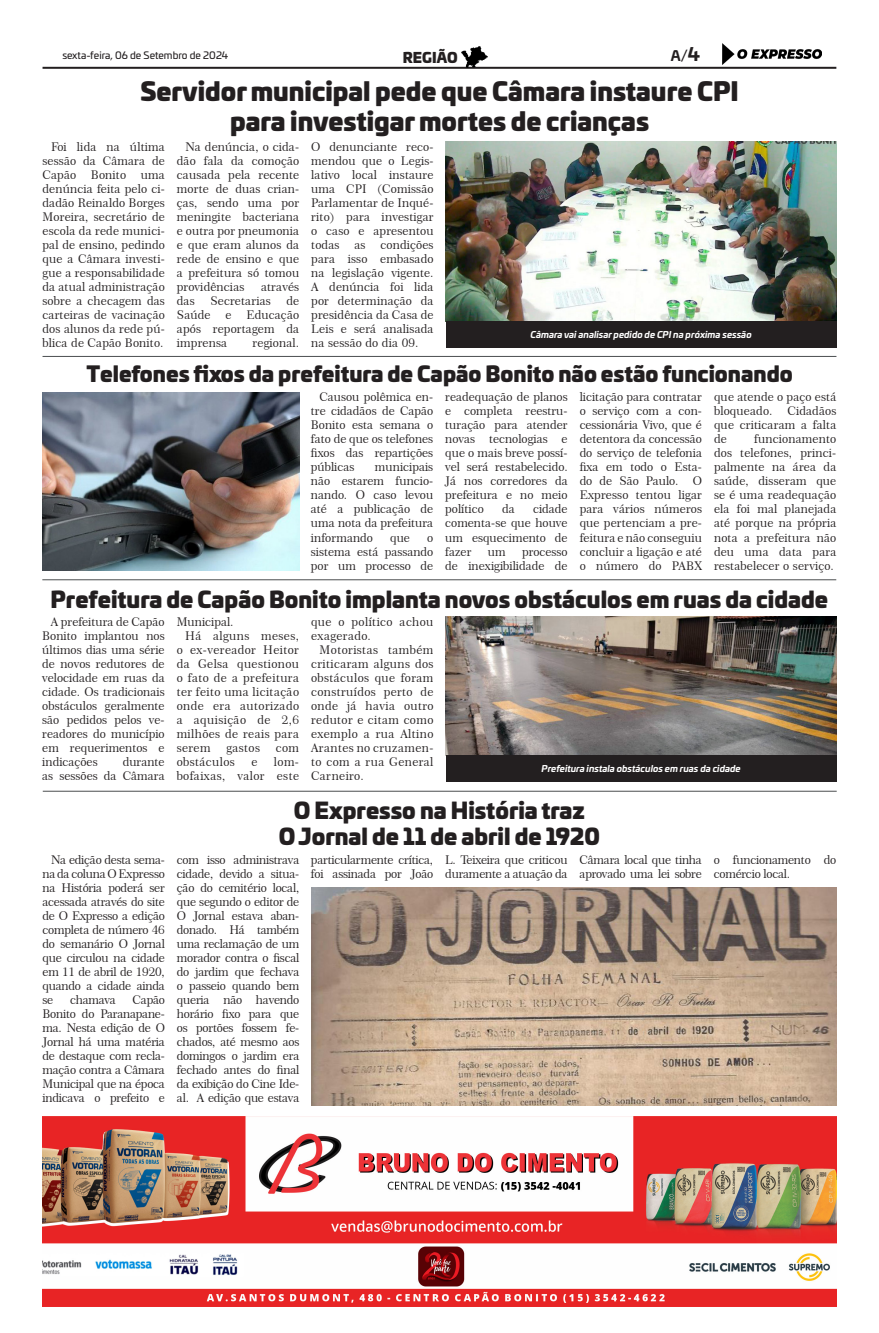
<style>
.page{position:relative;width:879px;height:1333px;background:#fff}
.page>*{position:absolute;margin:0;border:0;box-sizing:border-box;transform-origin:0 0}
.t1{font:900 25px "Univia Pro";color:#231f20}
.t2{font:900 22px "Univia Pro";color:#231f20}
.t3{font:900 21px "Univia Pro";color:#231f20}
.t4{font:900 14px "Univia Pro";color:#231f20}
.t5{font:700 14px "Univia Pro";color:#231f20}
.t6{font:12px/14px "Century 751 BT Roman No 2 B";color:#231f20;text-align:justify}
.t7{font:12px/14px "Century 751 BT Roman No 2 B";letter-spacing:-.02em;color:#231f20}
.t8{font:12px/14px "Century 751 BT Roman No 2 B";letter-spacing:.03em;color:#231f20;text-align:right}
.t9{font:10px "Univia Pro";color:#231f20}
.t10{font:italic 700 9px "Univia Pro";color:#fff}
.s1{font-size:18px}
</style>
<div class="page">
<hr style="left:43px;top:67px;width:793px;height:2px;background:#231f20">
<img style="left:722px;top:44px;width:99px;height:20px">
<img style="left:461px;top:47px;width:26px;height:20px">
<hr style="left:43px;top:356px;width:793px;height:1px;background:#4a4d4f">
<img style="left:42px;top:1116px;width:794px;height:189px">
<img style="left:446px;top:141px;width:390px;height:180px">
<img style="left:311px;top:887px;width:525px;height:218px">
<img style="left:43px;top:392px;width:256px;height:178px">
<div style="left:445px;top:321px;width:391px;height:26px;background:#231f20"></div>
<hr style="left:42px;top:579px;width:794px;height:1px;background:#4a4d4f">
<img style="left:446px;top:617px;width:390px;height:138px">
<div style="left:446px;top:755px;width:390px;height:26px;background:#231f20"></div>
<hr style="left:43px;top:790px;width:793px;height:1px;background:#4a4d4f">
<p class="t9" style="left:62px;top:48px;width:168px">sexta-feira, 06 de Setembro de 2024</p>
<p class="t5" style="left:671px;top:44px;width:31px">A/<span class="s1">4</span></p>
<p class="t1" style="left:140px;top:70px;width:600px">Servidor municipal pede que Câmara instaure CPI</p>
<p class="t1" style="left:230px;top:100px;width:420px">para investigar mortes de crianças</p>
<p class="t4" style="left:403px;top:45px;width:56px">REGIÃO</p>
<p class="t6" style="left:43px;top:139px;width:124px;text-indent:9px">Foi lida na última sessão da Câmara de Capão Bonito uma denúncia feita pelo ci&shy;dadão Reinaldo Borges Moreira, secretário de escola da rede munici&shy;pal de ensino, pedindo que a Câmara investi&shy;gue a responsabilidade da atual administração sobre a checagem das carteiras de vacinação dos alunos da rede pú&shy;blica de Capão Bonito.</p>
<p class="t6" style="left:177px;top:139px;width:124px;text-indent:9px">Na denúncia, o cida&shy;dão fala da comoção causada pela recente morte de duas crian&shy;ças, sendo uma por meningite bacteriana e outra por pneumonia e que eram alunos da rede de ensino e que a prefeitura só tomou providências</p>
<p class="t6" style="left:261px;top:279px;width:40px">através</p>
<p class="t6" style="left:177px;top:293px;width:124px;text-indent:110px">de Saúde e Educação após reportagem da imprensa</p>
<p class="t6" style="left:177px;top:293px;width:19px">das</p>
<p class="t6" style="left:210px;top:293px;width:62px">Secretarias</p>
<p class="t6" style="left:253px;top:335px;width:48px">regional.</p>
<p class="t6" style="left:311px;top:139px;width:124px">O denunciante reco&shy;mendou que o Legis&shy;lativo local instaure uma CPI (Comissão Parlamentar de Inqué&shy;rito) para investigar o caso e apresentou todas as condições para isso embasado na legislação vigente.<br>A denúncia foi lida por determinação da presidência da Casa de Leis e será analisada na sessão do dia 09.</p>
<p class="t10" style="left:530px;top:327px;width:223px">Câmara vai analisar pedido de CPI na próxima sessão</p>
<p class="t3" style="left:86px;top:356px;width:708px">Telefones fixos da prefeitura de Capão Bonito não estão funcionando</p>
<p class="t6" style="left:311px;top:390px;width:124px;text-indent:9px">Causou polêmica en&shy;tre cidadãos de Capão Bonito esta semana o fato de que os telefones fixos das repartições públicas</p>
<p class="t6" style="left:311px;top:460px;width:124px;text-indent:64px">municipais não estarem funcio&shy;nando. O caso levou até a publicação de uma nota da prefeitura informando</p>
<p class="t6" style="left:311px;top:530px;width:124px;text-indent:116px">o sistema está passando por um processo de</p>
<p class="t6" style="left:390px;top:530px;width:21px">que</p>
<p class="t6" style="left:445px;top:390px;width:124px">readequação de planos e completa reestru&shy;turação para atender novas tecnologias e que o mais breve possí&shy;vel será restabelecido.<br>Já nos corredores da prefeitura e no meio político</p>
<p class="t6" style="left:445px;top:502px;width:124px;text-indent:88px">cidade comenta-se que houve um esquecimento de fazer</p>
<p class="t6" style="left:502px;top:502px;width:14px">da</p>
<p class="t6" style="left:445px;top:544px;width:124px;text-align:right">processo<br>de inexigibilidade de</p>
<p class="t6" style="left:488px;top:544px;width:19px">um</p>
<p class="t6" style="left:580px;top:390px;width:124px">licitação para contratar o serviço com a con&shy;cessionária Vivo, que é detentora da concessão do serviço de telefonia fixa em todo o Esta&shy;do de São Paulo. O Expresso tentou ligar para vários números que pertenciam a pre&shy;feitura e não conseguiu concluir a ligação e até o número do PABX</p>
<p class="t6" style="left:714px;top:390px;width:124px">que atende o paço está bloqueado.</p>
<p class="t6" style="left:714px;top:404px;width:124px;text-indent:73px">Cidadãos que criticaram a falta de</p>
<p class="t6" style="left:714px;top:432px;width:124px;text-indent:40px">funcionamento dos telefones, princi&shy;palmente na área da saúde, disseram que se é uma readequação ela foi mal planejada até porque na própria nota a prefeitura não deu uma data para restabelecer o serviço.</p>
<p class="t2" style="left:50px;top:580px;width:779px">Prefeitura de Capão Bonito implanta novos obstáculos em ruas da cidade</p>
<p class="t6" style="left:42px;top:614px;width:124px;text-indent:9px">A prefeitura de Capão Bonito implantou nos últimos dias uma série de novos redutores de velocidade em ruas da cidade. Os tradicionais obstáculos geralmente são pedidos pelos ve&shy;readores do município em requerimentos e indicações</p>
<p class="t6" style="left:42px;top:754px;width:124px;text-align:right">durante<br>as sessões da Câmara</p>
<p class="t6" style="left:42px;top:852px;width:124px;text-indent:9px">Na edição desta sema&shy;na da coluna O Expresso na História poderá ser acessada através do site de O Expresso a edição completa de número 46 do semanário O Jornal que circulou na cidade em 11 de abril de 1920, quando a cidade ainda se</p>
<p class="t7" style="left:70px;top:992px;width:47px">chamava</p>
<p class="t6" style="left:42px;top:992px;width:124px;text-indent:90px">Capão Bonito do Paranapane&shy;ma. Nesta edição de O Jornal há uma matéria de destaque com recla&shy;mação contra a Câmara Municipal que na época indicava o prefeito e</p>
<p class="t6" style="left:177px;top:614px;width:58px">Municipal.</p>
<p class="t6" style="left:177px;top:628px;width:124px;text-indent:9px">Há alguns meses, o ex-vereador Heitor da Gelsa questionou o fato de a prefeitura ter feito uma licitação onde era autorizado a aquisição de 2,6 milhões de reais para serem</p>
<p class="t6" style="left:226px;top:740px;width:35px">gastos</p>
<p class="t6" style="left:276px;top:740px;width:25px">com</p>
<p class="t8" style="left:177px;top:754px;width:60px">obstáculos</p>
<p class="t6" style="left:251px;top:754px;width:8px">e</p>
<p class="t8" style="left:177px;top:754px;width:124px">lom-<br>bofaixas, valor este</p>
<p class="t8" style="left:311px;top:614px;width:124px;text-align:left">que o político achou exagerado.</p>
<p class="t6" style="left:311px;top:642px;width:124px;text-indent:9px">Motoristas também criticaram alguns dos obstáculos que foram construídos perto de onde já havia outro redutor e citam como exemplo a rua Altino Arantes no cruzamen&shy;to com a rua General Carneiro.</p>
<p class="t10" style="left:541px;top:761px;width:201px">Prefeitura instala obstáculos em ruas da cidade</p>
<p class="t2" style="left:294px;top:791px;width:293px">O Expresso na História traz</p>
<p class="t2" style="left:279px;top:817px;width:323px">O Jornal de 11 de abril de 1920</p>
<p class="t6" style="left:177px;top:852px;width:124px">com isso administrava cidade, devido a situa&shy;ção do cemitério local, que segundo o editor de O Jornal estava aban&shy;donado. Há também uma reclamação de um morador contra o fiscal do jardim que fechava o passeio quando bem queria não havendo horário fixo para que os portões fossem fe&shy;chados, até mesmo aos domingos o jardim era fechado antes do final da exibição do Cine Ide&shy;al. A edição que estava</p>
<p class="t7" style="left:311px;top:852px;width:124px">particularmente crítica, foi assinada por João</p>
<p class="t7" style="left:445px;top:852px;width:124px">L. Teixeira que criticou duramente a atuação da</p>
<p class="t7" style="left:579px;top:852px;width:124px">Câmara local que tinha aprovado uma lei sobre</p>
<p class="t7" style="left:714px;top:852px;width:124px">o funcionamento do comércio local.</p>
</div>
